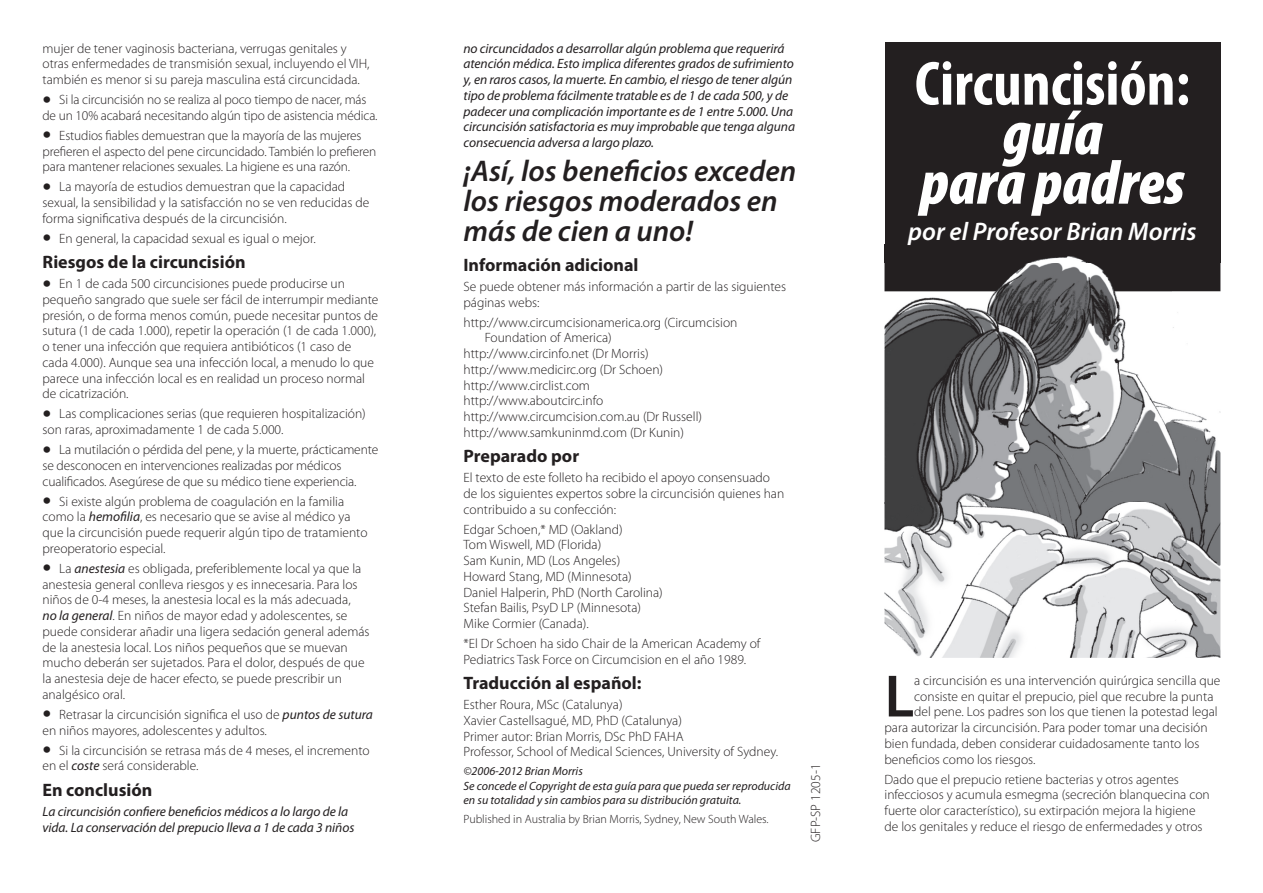
<style>
.page{position:relative;width:1263px;height:893px;background:#fff}
.page>*{position:absolute;margin:0;border:0;box-sizing:border-box;transform-origin:0 0}
.t1{font:italic 900 condensed 63px/49.5px "Myriad Pro";color:#fff;text-align:center}
.t2{font:700 condensed 63px "Myriad Pro";color:#fff}
.t3{font:600 60.3px "Myriad Pro";color:#231f20}
.t4{font:italic 600 30px/30px "Myriad Pro";color:#231f20}
.t5{font:italic 600 25.5px "Myriad Pro";color:#fff}
.t6{font:700 18px "Myriad Pro";color:#231f20}
.t7{font:300 13.5px/15.8px "Myriad Pro";color:#231f20}
.t8{font:italic 13.5px/15.8px "Myriad Pro";letter-spacing:-.005em;color:#231f20}
.t9{font:italic 12px/14.4px "Myriad Pro";color:#231f20}
.t10{font:300 12px "Myriad Pro";color:#231f20}
.s1{font-size:36px}
.s2{font-weight:400;font-style:italic}
</style>
<div class="page">
<div style="left:884px;top:43px;width:336px;height:220px;background:#231f20"></div>
<img style="left:884px;top:263px;width:336px;height:395px">
<img style="left:1029px;top:256px;width:59px;height:7px">
<p class="t7" style="left:43px;top:40px;width:329px">mujer de tener vaginosis bacteriana, verrugas genitales y otras enfermedades de transmisión sexual, incluyendo el VIH, también es menor si su pareja masculina está circuncidada.</p>
<p class="t7" style="left:43px;top:92px;width:337px"><span class="s1">•</span> Si la circuncisión no se realiza al poco tiempo de nacer, más de un 10% acabará necesitando algún tipo de asistencia médica.</p>
<p class="t7" style="left:43px;top:128px;width:335px"><span class="s1">•</span> Estudios fiables demuestran que la mayoría de las mujeres prefieren el aspecto del pene circuncidado. También lo prefieren para mantener relaciones sexuales. La higiene es una razón.</p>
<p class="t7" style="left:43px;top:179px;width:328px"><span class="s1">•</span> La mayoría de estudios demuestran que la capacidad sexual, la sensibilidad y la satisfacción no se ven reducidas de forma significativa después de la circuncisión.</p>
<p class="t7" style="left:43px;top:231px;width:275px"><span class="s1">•</span> En general, la capacidad sexual es igual o mejor.</p>
<h3 class="t6" style="left:43px;top:252px;width:205px">Riesgos de la circuncisión</h3>
<p class="t7" style="left:43px;top:276px;width:337px"><span class="s1">•</span> En 1 de cada 500 circuncisiones puede producirse un pequeño sangrado que suele ser fácil de interrumpir mediante presión, o de forma menos común, puede necesitar puntos de sutura (1 de cada 1.000), repetir la operación (1 de cada 1.000), o tener una infección que requiera antibióticos (1 caso de cada 4.000). Aunque sea una infección local, a menudo lo que parece una infección local es en realidad un proceso normal de cicatrización.</p>
<p class="t7" style="left:43px;top:406px;width:325px"><span class="s1">•</span> Las complicaciones serias (que requieren hospitalización) son raras, aproximadamente 1 de cada 5.000.</p>
<p class="t7" style="left:43px;top:442px;width:337px"><span class="s1">•</span> La mutilación o pérdida del pene, y la muerte, prácticamente se desconocen en intervenciones realizadas por médicos cualificados. Asegúrese de que su médico tiene experiencia.</p>
<p class="t7" style="left:43px;top:494px;width:327px"><span class="s1">•</span> Si existe algún problema de coagulación en la familia como la <span class="s2">hemofilia</span>, es necesario que se avise al médico ya que la circuncisión puede requerir algún tipo de tratamiento preoperatorio especial.</p>
<p class="t7" style="left:43px;top:561px;width:329px"><span class="s1">•</span> La <span class="s2">anestesia</span> es obligada, preferiblemente local ya que la anestesia general conlleva riesgos y es innecesaria. Para los niños de 0-4 meses, la anestesia local es la más adecuada,<br><span class="s2">no la general</span>. En niños de mayor edad y adolescentes, se puede considerar añadir una ligera sedación general además de la anestesia local. Los niños pequeños que se muevan mucho deberán ser sujetados. Para el dolor, después de que la anestesia deje de hacer efecto, se puede prescribir un analgésico oral.</p>
<p class="t7" style="left:43px;top:707px;width:332px"><span class="s1">•</span> Retrasar la circuncisión significa el uso de <span class="s2">puntos de sutura </span>en niños mayores, adolescentes y adultos.</p>
<p class="t7" style="left:43px;top:743px;width:329px"><span class="s1">•</span> Si la circuncisión se retrasa más de 4 meses, el incremento en el <span class="s2">coste</span> será considerable.</p>
<h3 class="t6" style="left:43px;top:780px;width:111px">En conclusión</h3>
<p class="t8" style="left:43px;top:804px;width:313px">La circuncisión confiere beneficios médicos a lo largo de la vida. La conservación del prepucio lleva a 1 de cada 3 niños</p>
<p class="t8" style="left:463px;top:41px;width:333px">no circuncidados a desarrollar algún problema que requerirá atención médica. Esto implica diferentes grados de sufrimiento y, en raros casos, la muerte. En cambio, el riesgo de tener algún tipo de problema fácilmente tratable es de 1 de cada 500, y de padecer una complicación importante es de 1 entre 5.000. Una circuncisión satisfactoria es muy improbable que tenga alguna consecuencia adversa a largo plazo.</p>
<h3 class="t4" style="left:463px;top:157px;width:334px">¡Así, los beneficios exceden los riesgos moderados en más de cien a uno!</h3>
<h3 class="t6" style="left:463px;top:255px;width:177px">Información adicional</h3>
<p class="t7" style="left:463px;top:279px;width:324px">Se puede obtener más información a partir de las siguientes páginas webs:</p>
<p class="t7" style="left:463px;top:315px;width:275px">http://www.circumcisionamerica.org (Circumcision</p>
<p class="t7" style="left:485px;top:330px;width:129px">Foundation of America)</p>
<p class="t7" style="left:463px;top:346px;width:187px">http://www.circinfo.net (Dr Morris)</p>
<p class="t7" style="left:463px;top:362px;width:201px">http://www.medicirc.org (Dr Schoen)</p>
<p class="t7" style="left:463px;top:378px;width:128px">http://www.circlist.com</p>
<p class="t7" style="left:463px;top:393px;width:141px">http://www.aboutcirc.info</p>
<p class="t7" style="left:463px;top:409px;width:240px">http://www.circumcision.com.au (Dr Russell)</p>
<p class="t7" style="left:463px;top:425px;width:222px">http://www.samkuninmd.com (Dr Kunin)</p>
<h3 class="t6" style="left:463px;top:446px;width:117px">Preparado por</h3>
<p class="t7" style="left:463px;top:470px;width:322px">El texto de este folleto ha recibido el apoyo consensuado de los siguientes expertos sobre la circuncisión quienes han contribuido a su confección:</p>
<p class="t7" style="left:463px;top:522px;width:201px">Edgar Schoen,* MD (Oakland)<br>Tom Wiswell, MD (Florida)<br>Sam Kunin, MD (Los Angeles)<br>Howard Stang, MD (Minnesota)<br>Daniel Halperin, PhD (North Carolina)<br>Stefan Bailis, PsyD LP (Minnesota)<br>Mike Cormier (Canada).</p>
<p class="t7" style="left:463px;top:636px;width:298px">*El Dr Schoen ha sido Chair de la American Academy of<br>Pediatrics Task Force on Circumcision en el año 1989.</p>
<h3 class="t6" style="left:463px;top:673px;width:180px">Traducción al español:</h3>
<p class="t7" style="left:463px;top:697px;width:316px">Esther Roura, MSc (Catalunya)<br>Xavier Castellsagué, MD, PhD (Catalunya)<br>Primer autor: Brian Morris, DSc PhD FAHA<br>Professor, School of Medical Sciences, University of Sydney.</p>
<p class="t9" style="left:463px;top:764px;width:329px">©2006-2012 Brian Morris<br>Se concede el Copyright de esta guía para que pueda ser reproducida en su totalidad y sin cambios para su distribución gratuita.</p>
<p class="t10" style="left:463px;top:812px;width:307px">Published in Australia by Brian Morris, Sydney, New South Wales.</p>
<p class="t7" style="left:808px;top:842px;width:80px;rotate:-90deg">GFP-SP 1205-1</p>
<h1 class="t2" style="left:915px;top:49px;width:277px">Circuncisión:</h1>
<h1 class="t1" style="left:920px;top:110px;width:266px">guía<br>para padres</h1>
<h3 class="t5" style="left:908px;top:217px;width:290px">por el Profesor Brian Morris</h3>
<h2 class="t3" style="left:884px;top:663px;width:31px">L</h2>
<p class="t7" style="left:914px;top:673px;width:308px">a circuncisión es una intervención quirúrgica sencilla que</p>
<p class="t7" style="left:914px;top:689px;width:301px">consiste en quitar el prepucio, piel que recubre la punta</p>
<p class="t7" style="left:914px;top:704px;width:305px">del pene. Los padres son los que tienen la potestad legal</p>
<p class="t7" style="left:884px;top:720px;width:325px">para autorizar la circuncisión. Para poder tomar una decisión</p>
<p class="t7" style="left:884px;top:736px;width:316px">bien fundada, deben considerar cuidadosamente tanto los</p>
<p class="t7" style="left:884px;top:752px;width:153px">beneficios como los riesgos.</p>
<p class="t7" style="left:884px;top:772px;width:327px">Dado que el prepucio retiene bacterias y otros agentes infecciosos y acumula esmegma (secreción blanquecina con fuerte olor característico), su extirpación mejora la higiene de los genitales y reduce el riesgo de enfermedades y otros</p>
</div>
